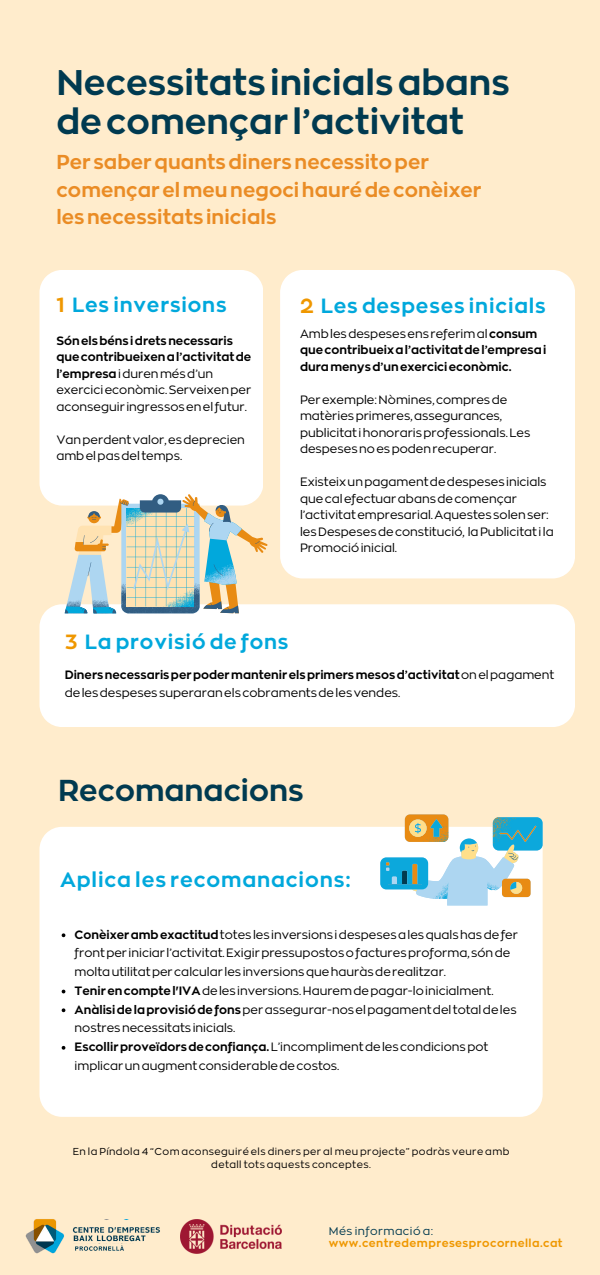
<style>
.page{position:relative;width:600px;height:1275px;background:#ffeccc}
.page>*{position:absolute;margin:0;border:0;box-sizing:border-box;transform-origin:0 0}
.t1{font:35.4px/39px "RTL Corporative Bold";color:#003a50}
.t2{font:30px "RTL Corporative Bold";color:#003a50}
.t3{font:20.7px "RTL Corporative Bold";letter-spacing:.04em;color:#01a8dc}
.t4{font:20.4px "RTL Corporative Bold";letter-spacing:.04em;color:#01a8dc}
.t5{font:20px/27.8px "RTL Corporative Bold";letter-spacing:.005em;color:#ea8c25}
.t6{font:12px/16.5px "RTL Corporative Regular";color:#000}
.t7{font:12px/16.5px "RTL Corporative Bold";color:#000}
.t8{font:11.2px/12px "RTL Corporative Bold";letter-spacing:.04em;color:#ef9700}
.t9{font:10px/13.5px "RTL Corporative Regular";letter-spacing:.04em;color:#000;text-align:center}
.s1{color:#ef9700}
.s2{font-family:"RTL Corporative Bold"}
.s3{font-family:"RTL Corporative Regular"}
.s4{font-family:"RTL Corporative Regular";color:#003a50}
</style>
<div class="page">
<div style="left:39px;top:827px;width:504px;height:290px;background:#fff"></div>
<div style="left:39px;top:270px;width:224px;height:235px;background:#fff"></div>
<div style="left:280px;top:270px;width:295px;height:308px;background:#fff"></div>
<img style="left:25px;top:1219px;width:75px;height:35px">
<img style="left:71px;top:1220px;width:89px;height:16px">
<img style="left:73px;top:1235px;width:87px;height:7px">
<img style="left:73px;top:1244px;width:51px;height:9px">
<svg style="left:380px;top:814px;width:162px;height:91px;background:#b9d6d4"></svg>
<div style="left:39px;top:604px;width:536px;height:123px;background:#fff"></div>
<svg style="left:65px;top:494px;width:203px;height:119px"></svg>
<img style="left:180px;top:1219px;width:102px;height:34px">
<svg style="left:62px;top:933px;width:3px;height:4px"></svg>
<svg style="left:62px;top:1008px;width:3px;height:4px"></svg>
<svg style="left:62px;top:1046px;width:3px;height:4px"></svg>
<h2 class="t1" style="left:56px;top:61px;width:455px">Necessitatsinicialsabans decomençar l’activitat</h2>
<h3 class="t5" style="left:56px;top:147px;width:427px">Persaberquantsdinersnecessitoper començarelmeunegocihaurédeconèixer lesnecessitatsinicials</h3>
<h3 class="t4" style="left:56px;top:292px;width:172px"><span class="s1">1</span> Les inversions</h3>
<h4 class="t4" style="left:300px;top:292px;width:247px"><span class="s1">2</span> Les despeses inicials</h4>
<h4 class="t6" style="left:56px;top:331px;width:197px"><span class="s2">Sónelsbénsidretsnecessaris quecontribueixenal’activitatde l’empresa</span>idurenmésd’un exercicieconòmic. Serveixenper aconseguir ingressosenelfutur.</h4>
<h4 class="t6" style="left:56px;top:430px;width:190px">Vanperdentvalor,esdeprecien ambelpasdel temps.</h4>
<h4 class="t7" style="left:300px;top:324px;width:248px"><span class="s3">Amblesdespesesensreferimal</span>consum quecontribueixal’activitatdel’empresai duramenysd’unexercicieconòmic.</h4>
<h4 class="t6" style="left:300px;top:390px;width:232px">Perexemple:Nòmines,compresde matèriesprimeres,assegurances, publicitat ihonorarisprofessionals. Les despesesnoespodenrecuperar.</h4>
<h3 class="t6" style="left:300px;top:473px;width:255px">Existeixunpagamentdedespesesinicials quecalefectuarabansdecomençar l’activitatempresarial. Aquestessolenser: lesDespesesdeconstitució, laPublicitat i la Promocióinicial.</h3>
<p class="t4" style="left:65px;top:628px;width:225px"><span class="s1">3</span> La provisió de fons</p>
<p class="t6" style="left:65px;top:665px;width:491px;line-height:18px"><span class="s2">Dinersnecessarisperpodermantenirelsprimersmesosd’activitat</span>onelpagament delesdespesessuperaranelscobramentsdelesvendes.</p>
<p class="t2" style="left:58px;top:770px;width:247px">Recomanacions</p>
<p class="t3" style="left:60px;top:865px;width:292px">Aplica les recomanacions:</p>
<h3 class="t6" style="left:75px;top:924px;width:445px;line-height:18.8px"><span class="s2">Conèixerambexactitud</span>toteslesinversionsidespesesalesqualshasdefer frontper iniciar l’activitat. Exigirpressupostosofacturesproforma,sónde moltautilitatpercalcular lesinversionsquehauràsderealitzar.</h3>
<p class="t6" style="left:75px;top:982px;width:421px"><span class="s2">Tenirencomptel'IVA</span>delesinversions. Hauremdepagar-lo inicialment.</p>
<h3 class="t6" style="left:75px;top:999px;width:444px;line-height:18.8px"><span class="s2">Anàlisidelaprovisiódefons</span>perassegurar-noselpagamentdel totaldeles nostresnecessitatsinicials.</h3>
<h4 class="t6" style="left:75px;top:1037px;width:415px;line-height:18.8px"><span class="s2">Escollirproveïdorsdeconfiança.</span>L’incomplimentdelescondicionspot implicarunaugmentconsiderabledecostos.</h4>
<p class="t9" style="left:73px;top:1144px;width:438px">En la Píndola 4 “Com aconseguiré els diners per al meu projecte” podràs veure amb detall tots aquests conceptes.</p>
<p class="t8" style="left:329px;top:1224px;width:235px"><span class="s4">Més informació a: </span>www.centredempresesprocornella.cat</p>
</div>
